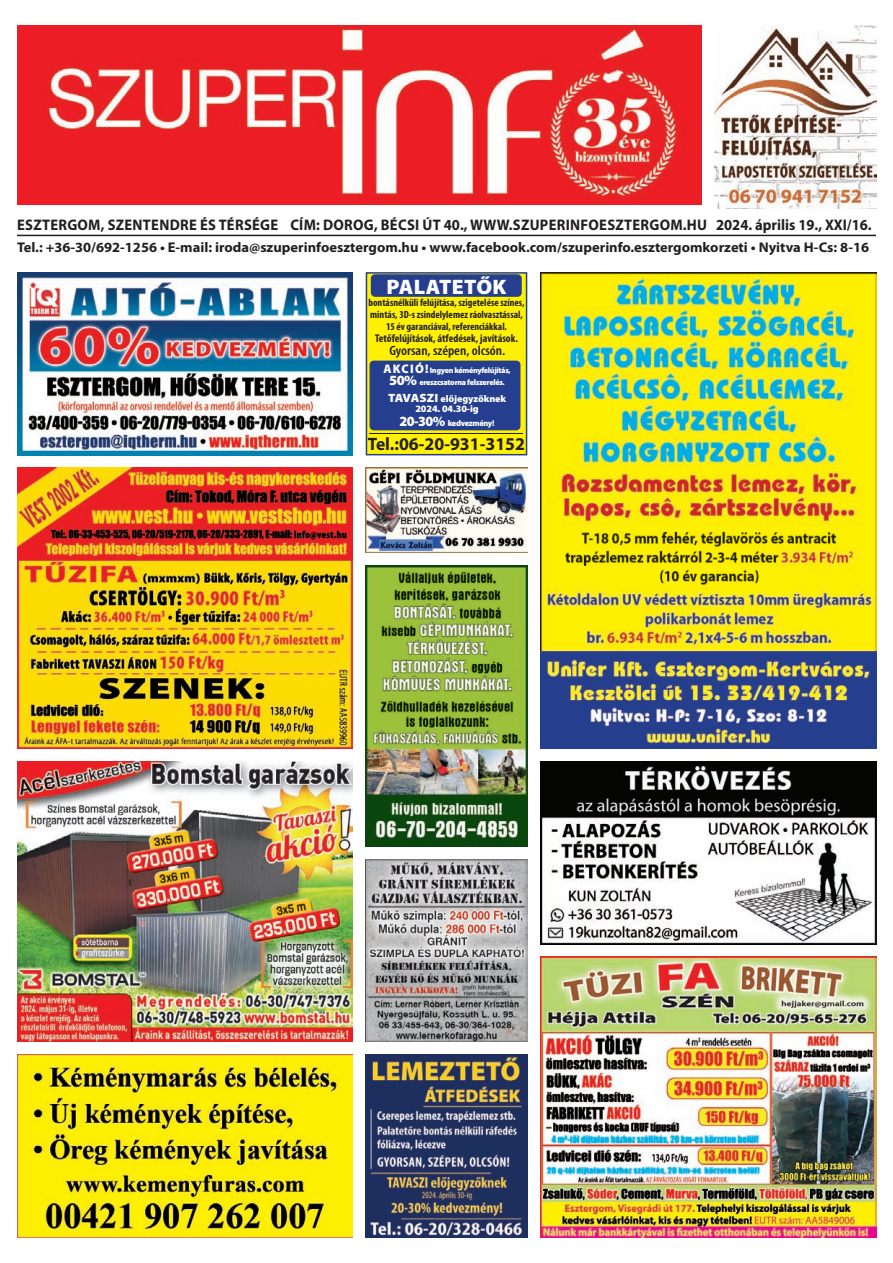
<style>
.page{position:relative;width:893px;height:1263px;background:#fff}
.page>*{position:absolute;margin:0;border:0;box-sizing:border-box;transform-origin:0 0}
.t1{font:900 21px "Myriad Pro";letter-spacing:.02em;color:#fff}
.t2{font:700 18px "Myriad Pro";color:#231f20}
.t3{font:700 15.3px "Myriad Pro";letter-spacing:.02em;color:#231f20;scale:.95 1}
.t4{font:700 14.1px "Myriad Pro";color:#231f20}
.t5{font:900 14.1px "Myriad Pro";color:#fff}
.t6{font:600 condensed 13.5px "Myriad Pro";color:#231f20;scale:1.08 1}
.t7{font:700 condensed 11.25px "Myriad Pro";color:#231f20}
.t8{font:700 condensed 10.5px/12px "Myriad Pro";color:#231f20;text-align:center}
.t9{font:900 9.75px "Myriad Pro";letter-spacing:-.01em;color:#fff}
.t10{font:900 8.4px "Myriad Pro";letter-spacing:-.04em;color:#fff}
.t11{font:900 7.95px "Myriad Pro";letter-spacing:-.04em;color:#fff}
.s1{font-size:12.6px}
.s2{font-size:12px}
</style>
<div class="page">
<hr style="left:17px;top:235px;width:859px;height:1px;background:#231f20">
<img style="left:17px;top:26px;width:685px;height:178px">
<img style="left:17px;top:272px;width:336px;height:183px">
<img style="left:366px;top:468px;width:161px;height:85px">
<img style="left:366px;top:566px;width:161px;height:280px">
<img style="left:540px;top:761px;width:336px;height:183px">
<img style="left:714px;top:26px;width:162px;height:182px">
<img style="left:17px;top:468px;width:336px;height:280px">
<img style="left:17px;top:761px;width:336px;height:281px">
<img style="left:17px;top:1054px;width:336px;height:183px">
<div style="left:366px;top:272px;width:161px;height:183px;background:#fff101;border:2px solid #253f8e"></div>
<div style="left:371px;top:274px;width:151px;height:23px;background:#253f8e;border-radius:4px"></div>
<div style="left:370px;top:361px;width:150px;height:69px;background:#253f8e;border-radius:4px"></div>
<hr style="left:369px;top:433px;width:154px;height:1px;background:#231f20">
<img style="left:366px;top:859px;width:161px;height:183px">
<img style="left:366px;top:1054px;width:161px;height:183px">
<img style="left:540px;top:957px;width:336px;height:280px">
<img style="left:540px;top:272px;width:336px;height:476px">
<p class="t3" style="left:17px;top:215px;width:901px">ESZTERGOM, SZENTENDRE ÉS TÉRSÉGE CÍM: DOROG, BÉCSI ÚT 40., WWW.SZUPERINFOESZTERGOM.HU 2024. április 19., XXI/16.</p>
<p class="t4" style="left:17px;top:238px;width:854px">Tel.: +36-30/692-1256 • E-mail: iroda@szuperinfoesztergom.hu • www.facebook.com/szuperinfo.esztergomkorzeti • Nyitva H-Cs: 8-16</p>
<p class="t1" style="left:386px;top:273px;width:122px">PALATETŐK</p>
<p class="t8" style="left:368px;top:296px;width:158px">bontásnélküli felújítása, szigetelése színes, mintás, 3D-s zsindelylemez ráolvasztással,<br>15 év garanciával, referenciákkal.</p>
<p class="t7" style="left:375px;top:331px;width:144px">Tetőfelújítások, átfedések, javítások.</p>
<p class="t6" style="left:389px;top:343px;width:109px">Gyorsan, szépen, olcsón.</p>
<p class="t11" style="left:383px;top:365px;width:129px"><span class="s1">AKCIÓ!</span> Ingyen kéményfelújítás,</p>
<p class="t5" style="left:389px;top:371px;width:29px">50%</p>
<p class="t11" style="left:419px;top:377px;width:87px">ereszcsatorna felszerelés.</p>
<p class="t9" style="left:388px;top:392px;width:119px"><span class="s2">TAVASZI</span> előjegyzőknek</p>
<p class="t9" style="left:415px;top:402px;width:65px">2024. 04.30-ig</p>
<p class="t5" style="left:400px;top:412px;width:47px">20-30%</p>
<p class="t10" style="left:448px;top:418px;width:48px">kedvezmény!</p>
<p class="t2" style="left:368px;top:432px;width:159px">Tel.:06-20-931-3152</p>
</div>
